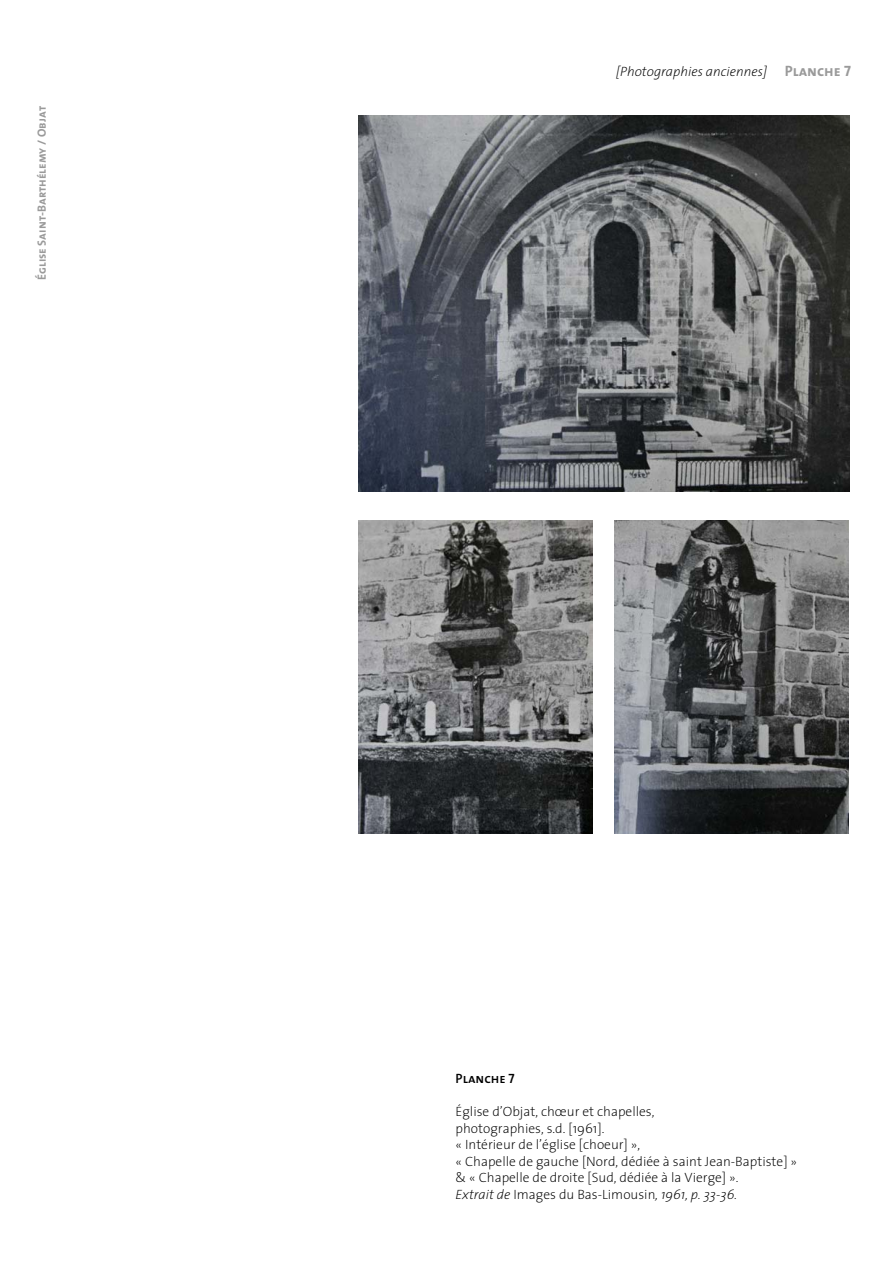
<style>
.page{position:relative;width:893px;height:1263px;background:#fff}
.page>*{position:absolute;margin:0;border:0;box-sizing:border-box;transform-origin:0 0}
.t1{font:200 13.5px "The Sans";color:#000}
.t2{font:italic 200 13.5px "The Sans";color:#000}
.t3{font:13.5px "The Sans Semi Bold Caps";color:#000}
.t4{font:12px "The Sans Bold Caps";color:#9a9a9a}
.s1{font-family:"The Sans Bold Caps";font-weight:400;font-style:normal;font-size:15px;color:#9a9a9a}
.s2{font-style:normal}
</style>
<div class="page">
<img style="left:358px;top:115px;width:491px;height:377px">
<img style="left:358px;top:520px;width:234px;height:314px">
<img style="left:615px;top:520px;width:233px;height:314px">
<p class="t4" style="left:35px;top:280px;width:175px;rotate:-90deg">Église Saint-Barthélemy / Objat</p>
<p class="t2" style="left:616px;top:66px;width:236px">[Photographies anciennes] <span class="s1">Planche 7</span></p>
<p class="t3" style="left:455px;top:1071px;width:61px">Planche 7</p>
<p class="t1" style="left:455px;top:1106px;width:200px">Église d’Objat, chœur et chapelles,</p>
<p class="t1" style="left:455px;top:1123px;width:150px">photographies, s.d. [1961].</p>
<p class="t1" style="left:455px;top:1139px;width:186px">« Intérieur de l’église [choeur] »,</p>
<p class="t1" style="left:455px;top:1156px;width:343px">« Chapelle de gauche [Nord, dédiée à saint Jean-Baptiste] »</p>
<p class="t1" style="left:455px;top:1172px;width:284px">&amp; « Chapelle de droite [Sud, dédiée à la Vierge] ».</p>
<p class="t2" style="left:455px;top:1189px;width:283px">Extrait de <span class="s2">Images du Bas-Limousin</span>, 1961, p. 33-36.</p>
</div>
